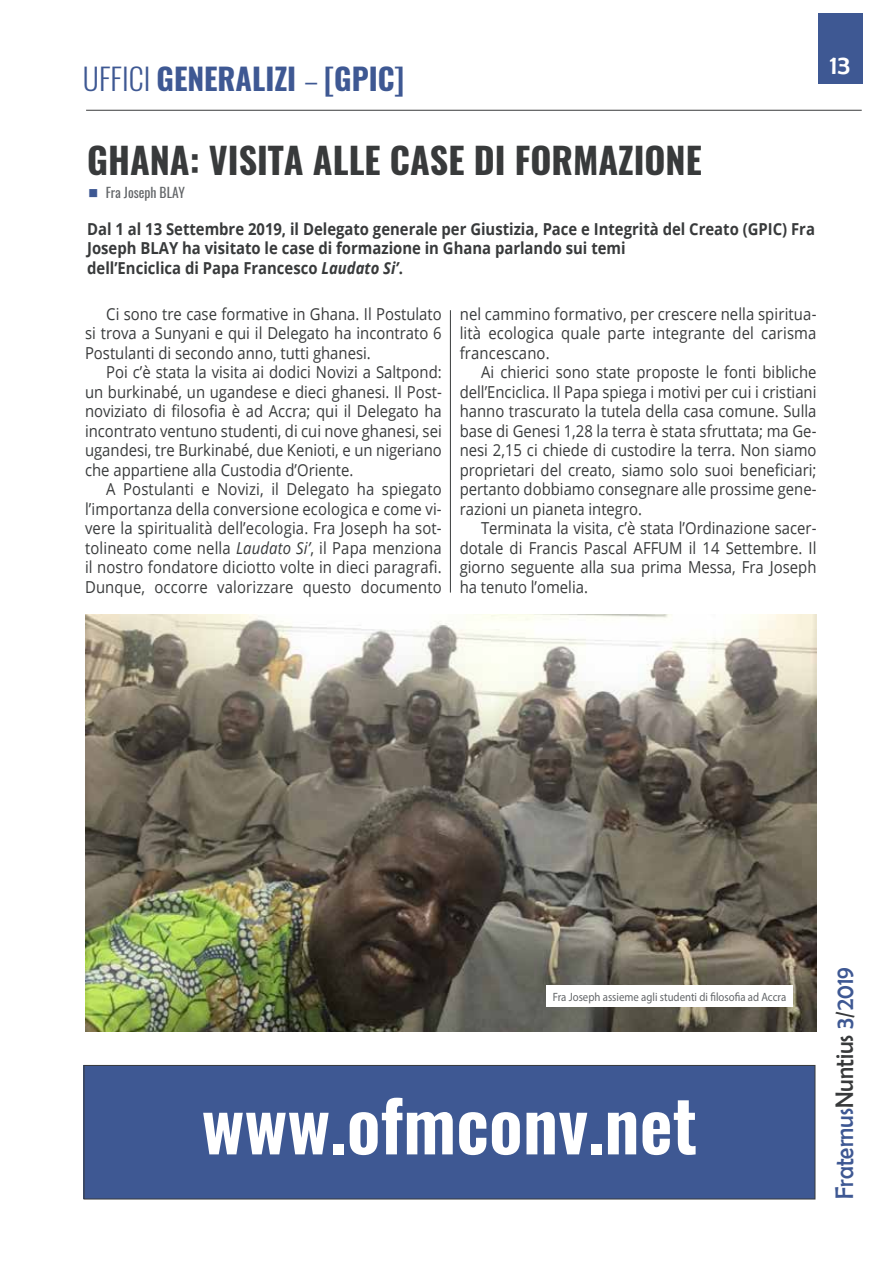
<style>
.page{position:relative;width:893px;height:1263px;background:#fff}
.page>*{position:absolute;margin:0;border:0;box-sizing:border-box;transform-origin:0 0}
.t1{font:600 72px "Oswald";color:#fff}
.t2{font:700 36px "Oswald";color:#383a3b}
.t3{font:700 30px "Oswald";color:#3e5893}
.t4{font:27px "Berlin Sans FB";color:#fff}
.t5{font:25.5px "Berlin Sans FB";color:#3e5893;scale:.9 1}
.t6{font:16.5px/19.5px "Open Sans";color:#383a3b;text-align:justify;scale:.9 1}
.t7{font:700 16.5px/19.5px "Open Sans";color:#383a3b;scale:.9 1}
.t8{font:13.5px "Oswald";color:#636669}
.t9{font:12px "Myriad Pro";color:#636669;scale:.9 1}
.s1{font-weight:300}
.s2{font-style:italic}
.s3{color:#383a3b}
</style>
<div class="page">
<hr style="left:86px;top:110px;width:776px;height:1px;background:#383a3b">
<div style="left:818px;top:14px;width:44px;height:70px;background:#3e5893"></div>
<hr style="left:450px;top:310px;width:1px;height:283px;background:#383a3b">
<img style="left:85px;top:614px;width:731px;height:418px">
<div style="left:546px;top:985px;width:247px;height:22px;background:#fff"></div>
<div style="left:84px;top:1065px;width:731px;height:134px;background:#3e5893"></div>
<div style="left:84px;top:1065px;width:731px;height:134px;border:1px solid #383a3b"></div>
<h3 class="t3" style="left:83px;top:58px;width:323px"><span class="s1">UFFICI</span> GENERALIZI <span class="s1">–</span> [GPIC]</h3>
<h3 class="t4" style="left:830px;top:49px;width:22px">13</h3>
<h2 class="t2" style="left:87px;top:136px;width:616px">GHANA: VISITA ALLE CASE DI FORMAZIONE</h2>
<p class="t8" style="left:106px;top:183px;width:81px">Fra Joseph BLAY</p>
<p class="t7" style="left:87px;top:219px;width:810px">Dal 1 al 13 Settembre 2019, il Delegato generale per Giustizia, Pace e Integrità del Creato (GPIC) Fra<br>Joseph BLAY ha visitato le case di formazione in Ghana parlando sui temi<br>dell’Enciclica di Papa Francesco <span class="s2">Laudato Si’</span>.</p>
<p class="t6" style="left:85px;top:304px;width:398px;text-indent:21px">Ci sono tre case formative in Ghana. Il Postulato si trova a Sunyani e qui il Delegato ha incontrato 6<br>Postulanti di secondo anno, tutti ghanesi.</p>
<p class="t6" style="left:85px;top:362px;width:398px;text-indent:21px">Poi c’è stata la visita ai dodici Novizi a Saltpond: un burkinabé, un ugandese e dieci ghanesi. Il Post&shy;noviziato di filosofia è ad Accra; qui il Delegato ha incontrato ventuno studenti, di cui nove ghanesi, sei ugandesi, tre Burkinabé, due Kenioti, e un nigeriano che appartiene alla Custodia d’Oriente.</p>
<p class="t6" style="left:85px;top:479px;width:398px;text-indent:21px">A Postulanti e Novizi, il Delegato ha spiegato l’importanza della conversione ecologica e come vi&shy;vere la spiritualità dell’ecologia. Fra Joseph ha sot&shy;tolineato come nella <span class="s2">Laudato Si’</span>, il Papa menziona il nostro fondatore diciotto volte in dieci paragrafi.<br>Dunque, occorre valorizzare questo documento</p>
<p class="t6" style="left:460px;top:304px;width:398px">nel cammino formativo, per crescere nella spiritua&shy;lità ecologica quale parte integrante del carisma francescano.</p>
<p class="t6" style="left:460px;top:362px;width:398px;text-indent:21px">Ai chierici sono state proposte le fonti bibliche dell’Enciclica. Il Papa spiega i motivi per cui i cristiani hanno trascurato la tutela della casa comune. Sulla base di Genesi 1,28 la terra è stata sfruttata; ma Ge&shy;nesi 2,15 ci chiede di custodire la terra. Non siamo proprietari del creato, siamo solo suoi beneficiari; pertanto dobbiamo consegnare alle prossime gene&shy;razioni un pianeta integro.</p>
<p class="t6" style="left:460px;top:518px;width:398px;text-indent:21px">Terminata la visita, c’è stata l’Ordinazione sacer&shy;dotale di Francis Pascal AFFUM il 14 Settembre. Il giorno seguente alla sua prima Messa, Fra Joseph ha tenuto l’omelia.</p>
<p class="t9" style="left:553px;top:989px;width:261px">Fra Joseph assieme agli studenti di filosofia ad Accra</p>
<h1 class="t1" style="left:201px;top:1075px;width:497px">www.ofmconv.net</h1>
<h3 class="t5" style="left:830px;top:1199px;width:260px;rotate:-90deg">Fraternus<span class="s3">Nuntius</span> 3<span class="s3">/</span>2019</h3>
</div>
